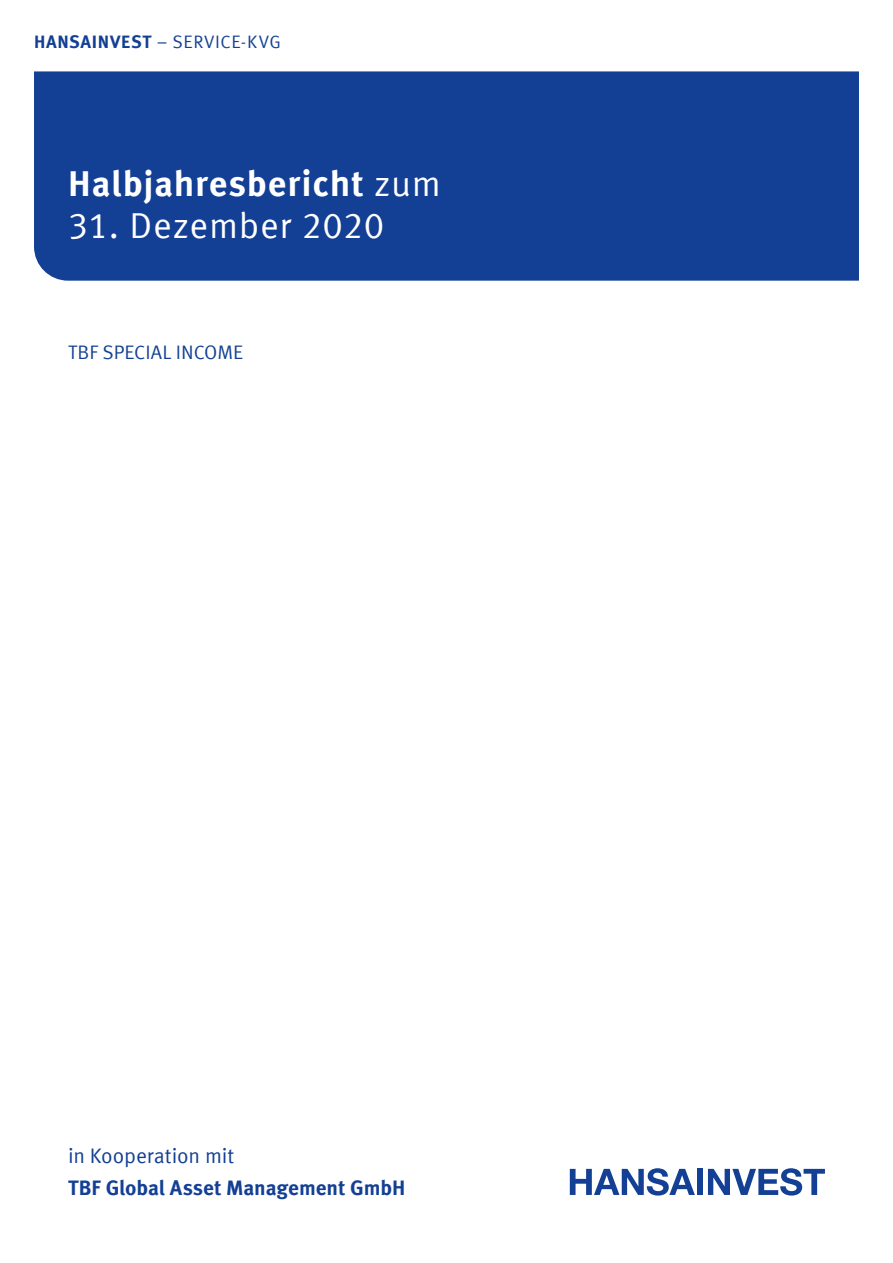
<style>
.page{position:relative;width:893px;height:1263px;background:#fff}
.page>*{position:absolute;margin:0;border:0;box-sizing:border-box;transform-origin:0 0}
.t1{font:700 36px "Meta Offc Pro";letter-spacing:.02em;color:#fff}
.t2{font:36px "Meta Offc Pro Norm";letter-spacing:.015em;color:#fff}
.t3{font:700 21px "Meta Offc Pro";letter-spacing:-.005em;color:#134094}
.t4{font:21px "Meta Offc Pro Norm";letter-spacing:-.005em;color:#134094}
.t5{font:19.5px "Meta Offc Pro Norm";color:#134094}
.t6{font:18px "Meta Offc Pro Norm";letter-spacing:.03em;color:#134094}
.s1{font-family:"Meta Offc Pro";font-weight:700}
.s2{font-family:"Meta Offc Pro Norm";font-weight:400}
</style>
<div class="page">
<div style="left:34px;top:71px;width:825px;height:210px;background:#134094"></div>
<svg style="left:570px;top:1168px;width:125px;height:27px"></svg>
<div style="left:697px;top:1169px;width:6px;height:26px;background:#134094"></div>
<svg style="left:708px;top:1168px;width:117px;height:27px"></svg>
<p class="t6" style="left:34px;top:28px;width:248px"><span class="s1">HANSAINVEST</span> – SERVICE-KVG</p>
<h1 class="t1" style="left:68px;top:155px;width:374px">Halbjahresbericht <span class="s2">zum</span></h1>
<h1 class="t2" style="left:68px;top:198px;width:318px">31. Dezember 2020</h1>
<p class="t5" style="left:68px;top:338px;width:177px">TBF SPECIAL INCOME</p>
<p class="t4" style="left:68px;top:1140px;width:168px">in Kooperation mit</p>
<p class="t3" style="left:68px;top:1171px;width:339px">TBF Global Asset Management GmbH</p>
</div>
